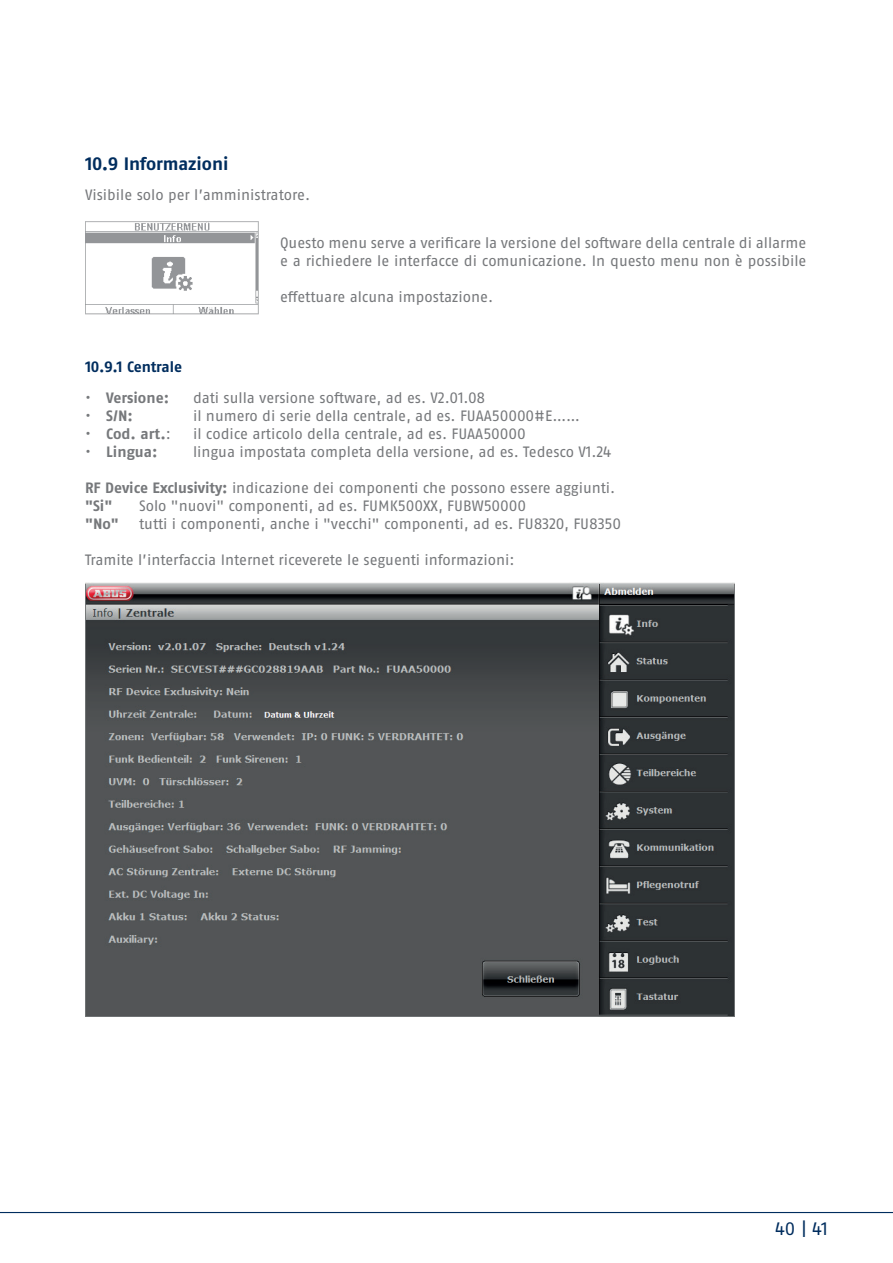
<style>
.page{position:relative;width:893px;height:1263px;background:#fff}
.page>*{position:absolute;margin:0;border:0;box-sizing:border-box;transform-origin:0 0}
.t1{font:700 18px "ABUS Fago Pro";letter-spacing:-.005em;color:#002d5e}
.t2{font:18px "ABUS Fago Pro";color:#002d5e}
.t3{font:15px/18px "ABUS Fago Pro";letter-spacing:-.005em;color:#76787b}
.t4{font:700 15px "ABUS Fago Pro";color:#76787b}
.t5{font:700 15px "ABUS Fago Pro";letter-spacing:-.01em;color:#002d5e}
.s1{font-weight:400}
.s2{font-weight:700}
</style>
<div class="page">
<hr style="left:0;top:1212px;width:893px;height:1px;background:#002d5e">
<img style="left:85px;top:222px;width:173px;height:92px">
<img style="left:85px;top:583px;width:650px;height:434px">
<p class="t1" style="left:85px;top:152px;width:145px">10.9 Informazioni</p>
<p class="t3" style="left:85px;top:186px;width:227px">Visibile solo per l’amministratore.</p>
<p class="t3" style="left:280px;top:234px;width:528px">Questo menu serve a verificare la versione del software della centrale di allarme e a richiedere le interfacce di comunicazione. In questo menu non è possibile</p>
<p class="t3" style="left:280px;top:288px;width:215px">effettuare alcuna impostazione.</p>
<p class="t5" style="left:85px;top:358px;width:99px">10.9.1 Centrale</p>
<p class="t4" style="left:85px;top:389px;width:86px"><span class="s1">•</span> Versione:</p>
<p class="t3" style="left:193px;top:389px;width:294px">dati sulla versione software, ad es. V2.01.08</p>
<p class="t4" style="left:85px;top:407px;width:49px"><span class="s1">•</span> S/N:</p>
<p class="t3" style="left:193px;top:407px;width:389px">il numero di serie della centrale, ad es. FUAA50000#E……</p>
<p class="t4" style="left:85px;top:425px;width:87px"><span class="s1">•</span> Cod. art.<span class="s1">:</span></p>
<p class="t3" style="left:193px;top:425px;width:334px">il codice articolo della centrale, ad es. FUAA50000</p>
<p class="t4" style="left:85px;top:443px;width:74px"><span class="s1">•</span> Lingua:</p>
<p class="t3" style="left:193px;top:443px;width:420px">lingua impostata completa della versione, ad es. Tedesco V1.24</p>
<p class="t3" style="left:85px;top:479px;width:532px"><span class="s2">RF Device Exclusivity:</span> indicazione dei componenti che possono essere aggiunti. <span class="s2">"Si"</span></p>
<p class="t3" style="left:139px;top:497px;width:389px">Solo "nuovi" componenti, ad es. FUMK500XX, FUBW50000</p>
<p class="t4" style="left:85px;top:515px;width:35px">"No"</p>
<p class="t3" style="left:139px;top:515px;width:484px">tutti i componenti, anche i "vecchi" componenti, ad es. FU8320, FU8350</p>
<p class="t3" style="left:85px;top:551px;width:431px">Tramite l’interfaccia Internet riceverete le seguenti informazioni:</p>
<p class="t2" style="left:775px;top:1218px;width:54px">40 | 41</p>
</div>
